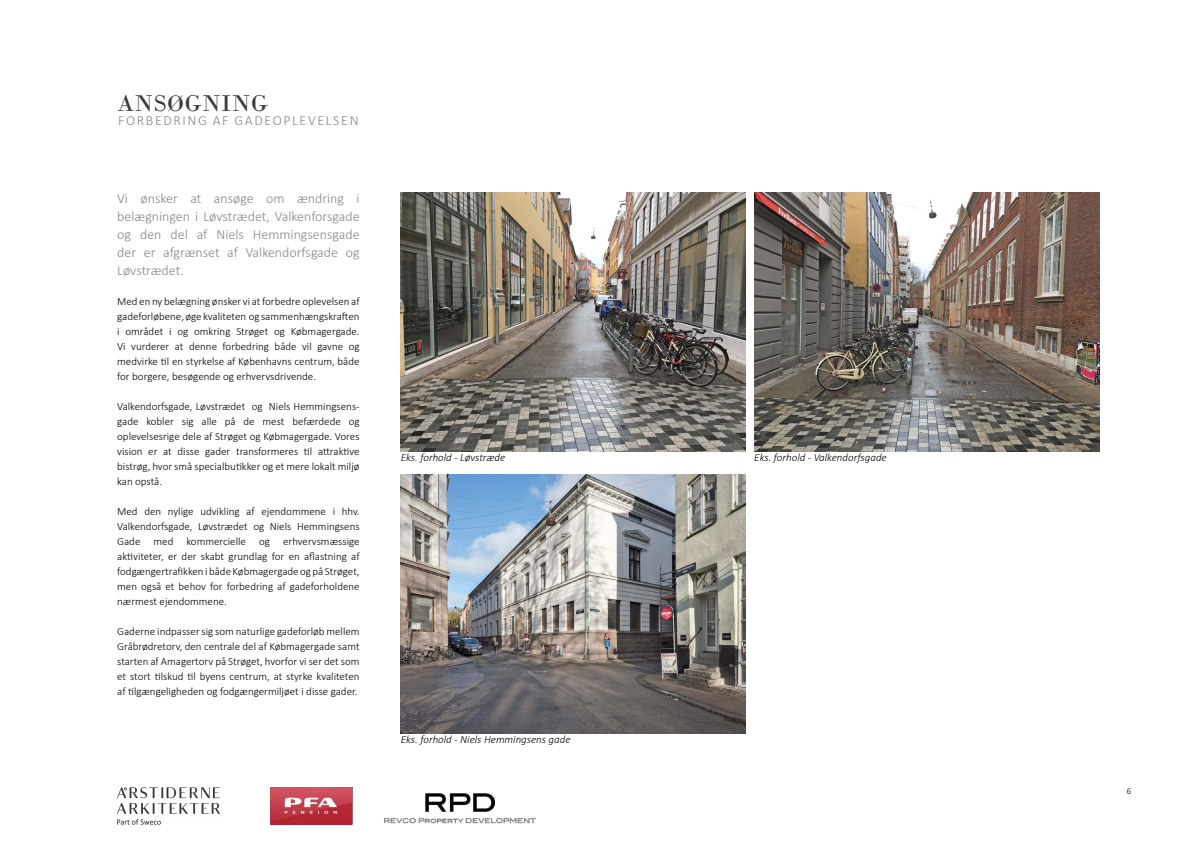
<style>
.page{position:relative;width:1191px;height:842px;background:#fff}
.page>*{position:absolute;margin:0;border:0;box-sizing:border-box;transform-origin:0 0}
.t1{font:24px "Bodoni";letter-spacing:.025em;color:#3c3c3b}
.t2{font:300 14px/18px "Calibri";color:#878786;text-align:justify}
.t3{font:300 14px "Calibri";letter-spacing:.115em;color:#878786}
.t4{font:300 11px/15px "Calibri";color:#000;text-align:justify}
.t5{font:italic 300 11px "Calibri";color:#000}
.t6{font:300 9px "Calibri";color:#000}
</style>
<div class="page">
<img style="left:401px;top:475px;width:345px;height:259px">
<img style="left:337px;top:787px;width:199px;height:38px">
<img style="left:271px;top:787px;width:81px;height:37px">
<img style="left:117px;top:787px;width:103px;height:37px">
<img style="left:401px;top:192px;width:345px;height:259px">
<img style="left:754px;top:192px;width:345px;height:259px">
<h1 class="t1" style="left:117px;top:92px;width:152px">ANSØGNING</h1>
<p class="t3" style="left:118px;top:113px;width:242px">FORBEDRING AF GADEOPLEVELSEN</p>
<p class="t2" style="left:117px;top:189px;width:244px">Vi ønsker at ansøge om ændring i belægningen i Løvstrædet, Valkenforsgade og den del af Niels Hemmingsensgade der er afgrænset af Valkendorfsgade og Løvstrædet.</p>
<p class="t4" style="left:117px;top:294px;width:244px">Med en ny belægning ønsker vi at forbedre oplevelsen af gadeforløbene, øge kvaliteten og sammenhængskraften i området i og omkring Strøget og Købmagergade.<br>Vi vurderer at denne forbedring både vil gavne og medvirke til en styrkelse af Københavns centrum, både for borgere, besøgende og erhvervsdrivende.</p>
<p class="t4" style="left:117px;top:399px;width:244px">Valkendorfsgade, Løvstrædet og Niels Hemmingsens&shy;gade kobler sig alle på de mest befærdede og oplevelsesrige dele af Strøget og Købmagergade. Vores vision er at disse gader transformeres til attraktive bistrøg, hvor små specialbutikker og et mere lokalt miljø kan opstå.</p>
<p class="t4" style="left:117px;top:504px;width:244px">Med den nylige udvikling af ejendommene i hhv.<br>Valkendorfsgade, Løvstrædet og Niels Hemmingsens Gade med kommercielle og erhvervsmæssige aktiviteter, er der skabt grundlag for en aflastning af fodgængertrafikken i både Købmagergade og på Strøget, men også et behov for forbedring af gadeforholdene nærmest ejendommene.</p>
<p class="t4" style="left:117px;top:624px;width:244px">Gaderne indpasser sig som naturlige gadeforløb mellem Gråbrødretorv, den centrale del af Købmagergade samt starten af Amagertorv på Strøget, hvorfor vi ser det som et stort tilskud til byens centrum, at styrke kvaliteten af tilgængeligheden og fodgængermiljøet i disse gader.</p>
<p class="t5" style="left:401px;top:453px;width:106px">Eks. forhold - Løvstræde</p>
<p class="t5" style="left:754px;top:453px;width:134px">Eks. forhold - Valkendorfsgade</p>
<p class="t5" style="left:401px;top:735px;width:171px">Eks. forhold - Niels Hemmingsens gade</p>
<p class="t6" style="left:1126px;top:786px;width:6px">6</p>
</div>
